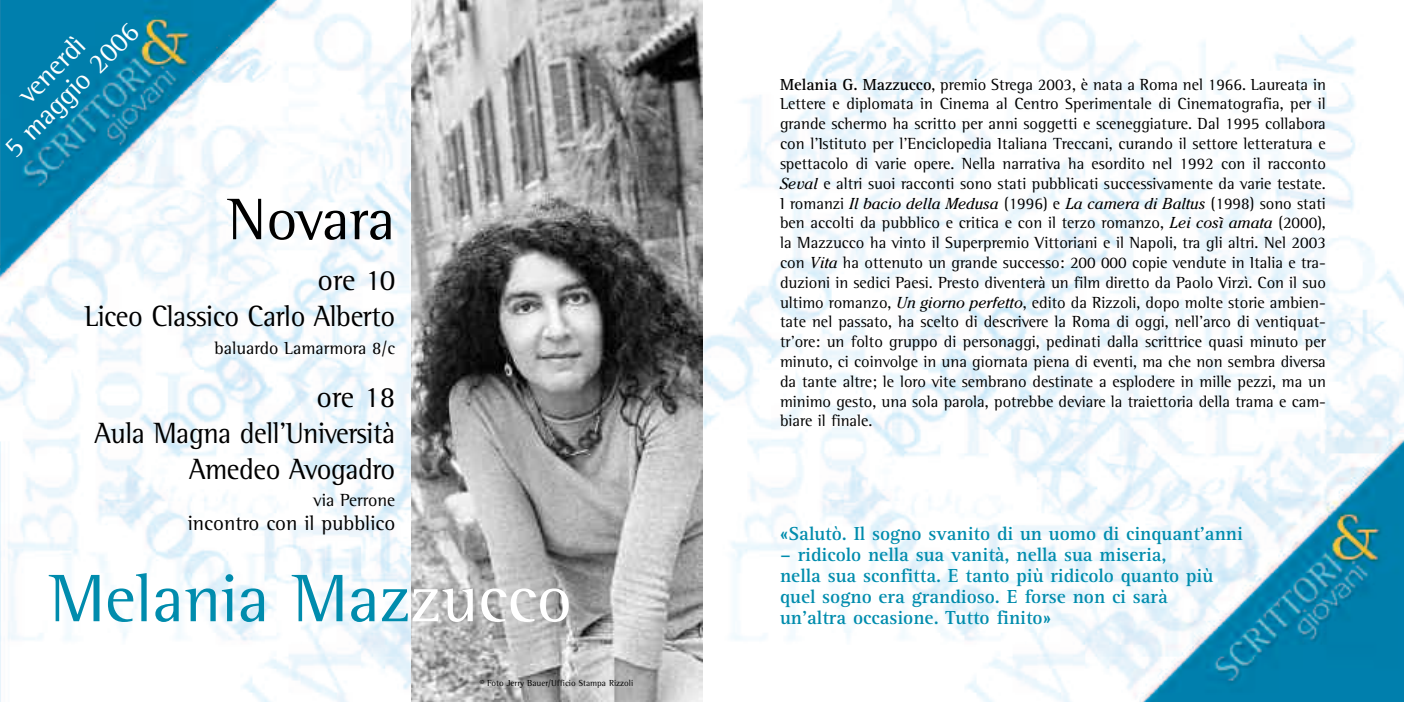
<style>
.page{position:relative;width:1404px;height:702px;background:#fff}
.page>*{position:absolute;margin:0;border:0;box-sizing:border-box;transform-origin:0 0}
.t1{font:68.7px "Rotis Semi Serif";color:#008cad}
.t2{font:60px "Rotis Semi Serif";letter-spacing:-.02em;color:#000}
.t3{font:30px/36px "Rotis Semi Serif";letter-spacing:-.015em;color:#000;text-align:right}
.t4{font:28.2px/28.2px "Rotis Semi Serif";color:#fff;text-align:center}
.t5{font:21px "Rotis Semi Serif";color:#000}
.t6{font:700 19.5px/21px "Rotis Serif";color:#008cad}
.t7{font:18px "Rotis Semi Serif";color:#000}
.t8{font:16.5px/19.8px "Rotis Semi Serif";color:#000;text-align:justify}
.t9{font:italic 15.75px "Cheltenham";color:#000}
.t10{font:9px "Rotis Semi Serif";color:#000}
.s1{color:#fff}
.s2{font-family:"Rotis Serif";font-weight:700}
.s3{font-family:"Cheltenham";font-style:italic;font-size:15.75px}
.s4{font-family:"Rotis Semi Serif";font-style:normal;font-size:16.5px}
</style>
<div class="page">
<img style="left:0;top:0;width:1403px;height:702px">
<img style="left:411px;top:0;width:291px;height:702px">
<h3 class="t4" style="left:-19px;top:124px;width:179px;rotate:-45deg">venerdì<br>5 maggio 2006</h3>
<h2 class="t2" style="left:227px;top:199px;width:169px">Novara</h2>
<h3 class="t3" style="left:85px;top:265px;width:312px">ore 10<br>Liceo Classico Carlo Alberto</h3>
<p class="t7" style="left:214px;top:342px;width:182px">baluardo Lamarmora 8/c</p>
<h3 class="t3" style="left:95px;top:382px;width:302px">ore 18<br>Aula Magna dell’Università<br>Amedeo Avogadro</h3>
<p class="t7" style="left:313px;top:494px;width:83px">via Perrone</p>
<p class="t5" style="left:188px;top:516px;width:209px">incontro con il pubblico</p>
<h1 class="t1" style="left:49px;top:575px;width:524px">Melania Maz<span class="s1">zucco</span></h1>
<p class="t10" style="left:479px;top:679px;width:155px">© Foto Jerry Bauer/Ufficio Stampa Rizzoli</p>
<p class="t8" style="left:780px;top:76px;width:547px"><span class="s2">Melania G. Mazzucco</span>, premio Strega 2003, è nata a Roma nel 1966. Laureata in Lettere e diplomata in Cinema al Centro Sperimentale di Cinematografia, per il grande schermo ha scritto per anni soggetti e sceneggiature. Dal 1995 collabora con l’Istituto per l’Enciclopedia Italiana Treccani, curando il settore letteratura e spettacolo di varie opere. Nella narrativa ha esordito nel 1992 con il racconto <span class="s3">Seval</span> e altri suoi racconti sono stati pubblicati successivamente da varie testate.</p>
<p class="t9" style="left:780px;top:197px;width:547px"><span class="s4">I romanzi</span> Il bacio della Medusa <span class="s4">(1996) e</span> La camera di Baltus <span class="s4">(1998) sono stati</span></p>
<p class="t8" style="left:780px;top:214px;width:547px">ben accolti da pubblico e critica e con il terzo romanzo, <span class="s3">Lei così amata</span> (2000), la Mazzucco ha vinto il Superpremio Vittoriani e il Napoli, tra gli altri. Nel 2003 con <span class="s3">Vita</span> ha ottenuto un grande successo: 200 000 copie vendute in Italia e tra&shy;duzioni in sedici Paesi. Presto diventerà un film diretto da Paolo Virzì. Con il suo ultimo romanzo, <span class="s3">Un giorno perfetto</span>, edito da Rizzoli, dopo molte storie ambien&shy;tate nel passato, ha scelto di descrivere la Roma di oggi, nell’arco di ventiquat&shy;tr’ore: un folto gruppo di personaggi, pedinati dalla scrittrice quasi minuto per minuto, ci coinvolge in una giornata piena di eventi, ma che non sembra diversa da tante altre; le loro vite sembrano destinate a esplodere in mille pezzi, ma un minimo gesto, una sola parola, potrebbe deviare la traiettoria della trama e cam&shy;biare il finale.</p>
<p class="t6" style="left:780px;top:525px;width:464px">«Salutò. Il sogno svanito di un uomo di cinquant’anni</p>
<p class="t6" style="left:780px;top:546px;width:434px">– ridicolo nella sua vanità, nella sua miseria,<br>nella sua sconfitta. E tanto più ridicolo quanto più quel sogno era grandioso. E forse non ci sarà</p>
<p class="t6" style="left:780px;top:609px;width:272px">un’altra occasione. Tutto finito»</p>
</div>
